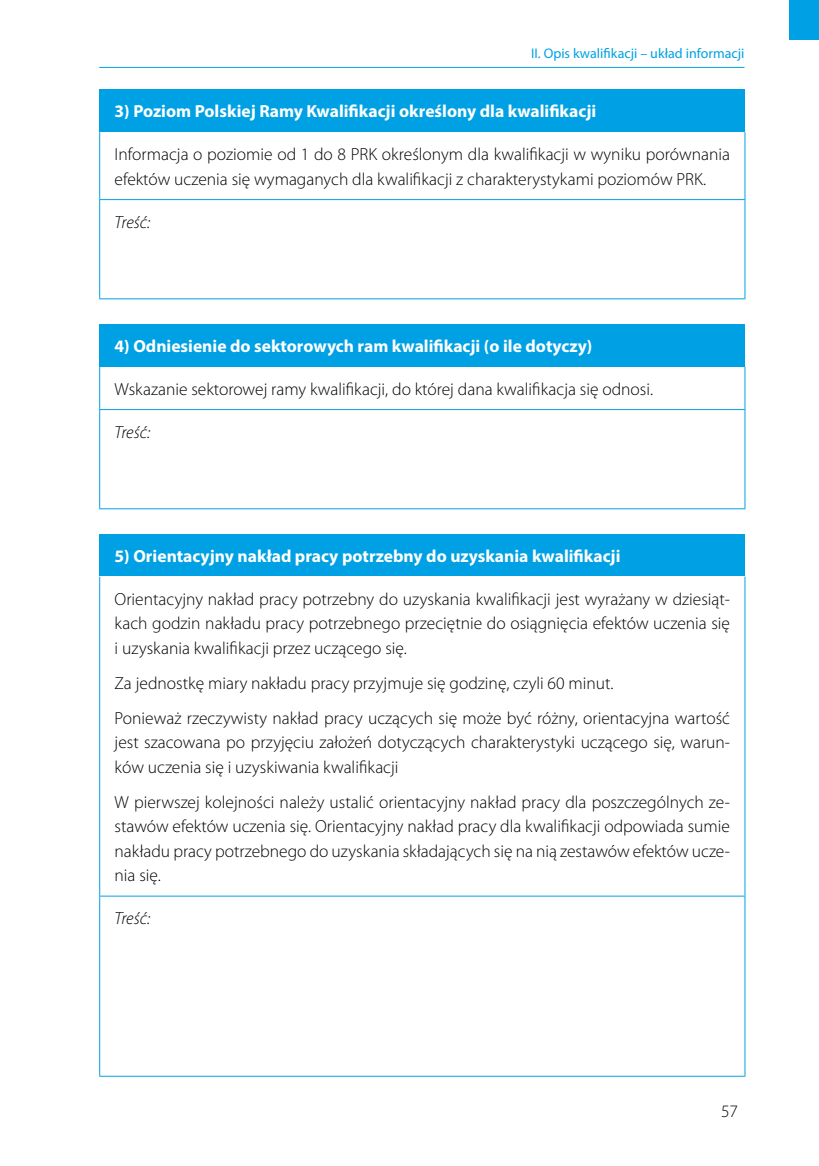
<style>
.page{position:relative;width:819px;height:1166px;background:#fff}
.page>*{position:absolute;margin:0;border:0;box-sizing:border-box;transform-origin:0 0}
.t1{font:300 17.5px/24.5px "Myriad Pro";color:#000}
.t2{font:700 17.5px "Myriad Pro";color:#fff}
.t3{font:italic 300 17.5px "Myriad Pro";letter-spacing:-.005em;color:#000}
.t4{font:14px "Myriad Pro";color:#00a1e4}
</style>
<div class="page">
<hr style="left:99px;top:67px;width:645px;height:1px;background:#00a1e4">
<div style="left:789px;top:0;width:30px;height:40px;background:#00a1e4"></div>
<div style="left:100px;top:89px;width:645px;height:43px;background:#00a1e4"></div>
<hr style="left:99px;top:132px;width:1px;height:67px;background:#00a1e4">
<hr style="left:744px;top:132px;width:1px;height:67px;background:#00a1e4">
<hr style="left:99px;top:199px;width:646px;height:1px;background:#00a1e4">
<hr style="left:99px;top:200px;width:1px;height:98px;background:#00a1e4">
<hr style="left:744px;top:200px;width:1px;height:98px;background:#00a1e4">
<hr style="left:99px;top:298px;width:646px;height:1px;background:#00a1e4">
<div style="left:100px;top:324px;width:645px;height:43px;background:#00a1e4"></div>
<hr style="left:99px;top:367px;width:1px;height:42px;background:#00a1e4">
<hr style="left:744px;top:367px;width:1px;height:42px;background:#00a1e4">
<hr style="left:99px;top:409px;width:646px;height:1px;background:#00a1e4">
<hr style="left:99px;top:410px;width:1px;height:98px;background:#00a1e4">
<hr style="left:744px;top:410px;width:1px;height:98px;background:#00a1e4">
<hr style="left:99px;top:508px;width:646px;height:1px;background:#00a1e4">
<div style="left:100px;top:534px;width:645px;height:43px;background:#00a1e4"></div>
<hr style="left:99px;top:577px;width:1px;height:318px;background:#00a1e4">
<hr style="left:744px;top:577px;width:1px;height:318px;background:#00a1e4">
<hr style="left:99px;top:895px;width:646px;height:1px;background:#00a1e4">
<hr style="left:99px;top:896px;width:1px;height:180px;background:#00a1e4">
<hr style="left:744px;top:896px;width:1px;height:180px;background:#00a1e4">
<hr style="left:99px;top:1076px;width:646px;height:1px;background:#00a1e4">
<p class="t4" style="left:531px;top:44px;width:215px">II. Opis kwalifikacji – układ informacji</p>
<p class="t2" style="left:115px;top:100px;width:483px">3) Poziom Polskiej Ramy Kwalifikacji określony dla kwalifikacji</p>
<p class="t1" style="left:115px;top:142px;width:617px">Informacja o poziomie od 1 do 8 PRK określonym dla kwalifikacji w wyniku porównania efektów uczenia się wymaganych dla kwalifikacji z charakterystykami poziomów PRK.</p>
<p class="t3" style="left:115px;top:211px;width:37px">Treść:</p>
<p class="t2" style="left:115px;top:334px;width:479px">4) Odniesienie do sektorowych ram kwalifikacji (o ile dotyczy)</p>
<p class="t1" style="left:115px;top:376px;width:540px">Wskazanie sektorowej ramy kwalifikacji, do której dana kwalifikacja się odnosi.</p>
<p class="t3" style="left:115px;top:421px;width:37px">Treść:</p>
<p class="t2" style="left:115px;top:544px;width:507px">5) Orientacyjny nakład pracy potrzebny do uzyskania kwalifikacji</p>
<p class="t1" style="left:115px;top:586px;width:617px;text-align:justify">Orientacyjny nakład pracy potrzebny do uzyskania kwalifikacji jest wyrażany w dziesiąt&shy;kach godzin nakładu pracy potrzebnego przeciętnie do osiągnięcia efektów uczenia się i uzyskania kwalifikacji przez uczącego się.</p>
<p class="t1" style="left:115px;top:665px;width:617px;line-height:35px">Za jednostkę miary nakładu pracy przyjmuje się godzinę, czyli 60 minut.<br>Ponieważ rzeczywisty nakład pracy uczących się może być różny, orientacyjna wartość</p>
<p class="t1" style="left:115px;top:730px;width:617px">jest szacowana po przyjęciu założeń dotyczących charakterystyki uczącego się, warun&shy;ków uczenia się i uzyskiwania kwalifikacji</p>
<p class="t1" style="left:115px;top:789px;width:617px;text-align:justify">W pierwszej kolejności należy ustalić orientacyjny nakład pracy dla poszczególnych ze&shy;stawów efektów uczenia się. Orientacyjny nakład pracy dla kwalifikacji odpowiada sumie nakładu pracy potrzebnego do uzyskania składających się na nią zestawów efektów ucze&shy;nia się.</p>
<p class="t3" style="left:115px;top:908px;width:37px">Treść:</p>
<p class="t1" style="left:721px;top:1099px;width:19px">57</p>
</div>
